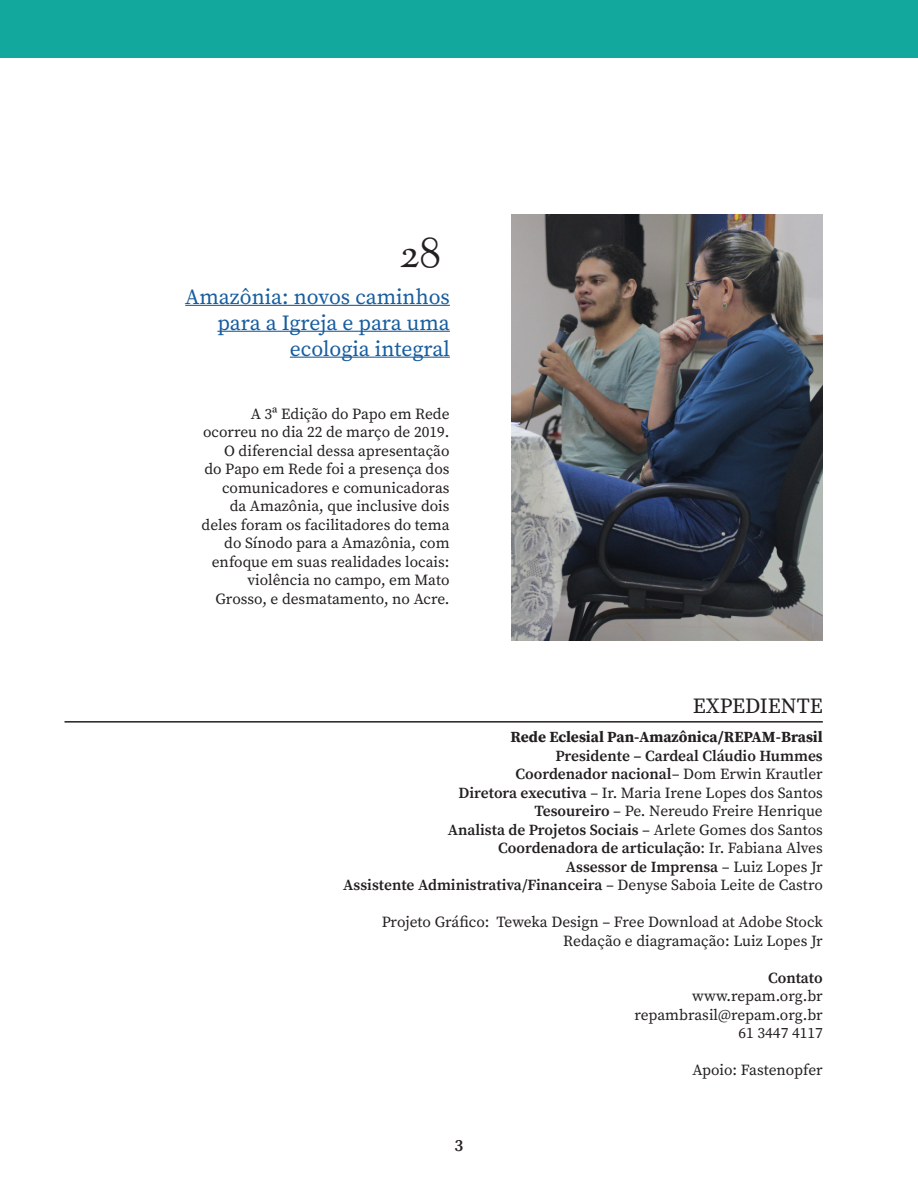
<style>
.page{position:relative;width:918px;height:1188px;background:#fff}
.page>*{position:absolute;margin:0;border:0;box-sizing:border-box;transform-origin:0 0}
.Table_of_Contents{font:43.2px "OFL Goudy St M";color:#231f20}
.Section_Header_-_14p{font:21.6px/26px "Source Serif Pro";color:#175d9e;text-align:right}
.Section_Header_-_14p-2{font:21.6px "Source Serif Pro";color:#231f20}
.t1{font:600 16.95px "Source Serif Pro";color:#231f20}
.Section_Body_Text{font:15.45px/18.5px "Source Serif Pro";color:#231f20;text-align:right}
.Section_Body_Text-2{font:600 15.45px "Source Serif Pro";color:#231f20}
.Section_Body_Text-3{font:700 15.45px "Source Serif Pro";color:#231f20}
.s1{font-weight:400}
.s2{font-weight:600}
</style>
<div class="page">
<img style="left:512px;top:214px;width:311px;height:426px">
<hr style="left:185px;top:305px;width:265px;height:1px;background:#175d9e">
<hr style="left:217px;top:331px;width:233px;height:1px;background:#175d9e">
<hr style="left:290px;top:357px;width:160px;height:1px;background:#175d9e">
<hr style="left:64px;top:721px;width:759px;height:2px;background:#231f20">
<div style="left:0;top:0;width:918px;height:57px;background:#12a89d"></div>
<p class="Table_of_Contents" style="left:399px;top:225px;width:43px">28</p>
<p class="Section_Header_-_14p" style="left:185px;top:284px;width:266px">Amazônia: novos caminhos para a Igreja e para uma ecologia integral</p>
<p class="Section_Body_Text" style="left:203px;top:404px;width:248px">A 3ª Edição do Papo em Rede ocorreu no dia 22 de março de 2019.</p>
<p class="Section_Body_Text" style="left:202px;top:441px;width:249px">O diferencial dessa apresentação<br>do Papo em Rede foi a presença dos comunicadores e comunicadoras<br>da Amazônia, que inclusive dois deles foram os facilitadores do tema do Sínodo para a Amazônia, com enfoque em suas realidades locais: violência no campo, em Mato<br>Grosso, e desmatamento, no Acre.</p>
<p class="Section_Header_-_14p-2" style="left:693px;top:691px;width:132px">EXPEDIENTE</p>
<p class="Section_Body_Text-3" style="left:511px;top:726px;width:314px">Rede Eclesial Pan-Amazônica/REPAM-Brasil</p>
<p class="Section_Body_Text-2" style="left:555px;top:745px;width:269px">Presidente – Cardeal Cláudio Hummes</p>
<p class="Section_Body_Text-2" style="left:515px;top:763px;width:309px">Coordenador nacional<span class="s1">– Dom Erwin Krautler</span></p>
<p class="Section_Body_Text" style="left:459px;top:783px;width:366px"><span class="s2">Diretora executiva</span> – Ir. Maria Irene Lopes dos Santos</p>
<p class="Section_Body_Text" style="left:534px;top:802px;width:290px"><span class="s2">Tesoureiro</span> – Pe. Nereudo Freire Henrique</p>
<p class="Section_Body_Text-2" style="left:448px;top:819px;width:377px">Analista de Projetos Sociais <span class="s1">– Arlete Gomes dos Santos</span></p>
<p class="Section_Body_Text-2" style="left:498px;top:837px;width:326px">Coordenadora de articulação<span class="s1">: Ir. Fabiana Alves</span></p>
<p class="Section_Body_Text-2" style="left:566px;top:856px;width:258px">Assessor de Imprensa <span class="s1">– Luiz Lopes Jr</span></p>
<p class="Section_Body_Text-2" style="left:343px;top:874px;width:481px">Assistente Administrativa/Financeira <span class="s1">– Denyse Saboia Leite de Castro</span></p>
<p class="Section_Body_Text" style="left:382px;top:913px;width:443px">Projeto Gráfico: Teweka Design – Free Download at Adobe Stock<br>Redação e diagramação: Luiz Lopes Jr</p>
<p class="Section_Body_Text" style="left:692px;top:968px;width:132px"><span class="s2">Contato </span>www.repam.org.br</p>
<p class="Section_Body_Text" style="left:634px;top:1005px;width:190px">repambrasil@repam.org.br</p>
<p class="Section_Body_Text" style="left:739px;top:1024px;width:86px">61 3447 4117</p>
<p class="Section_Body_Text" style="left:692px;top:1061px;width:132px">Apoio: Fastenopfer</p>
<p class="t1" style="left:455px;top:1133px;width:10px">3</p>
</div>
